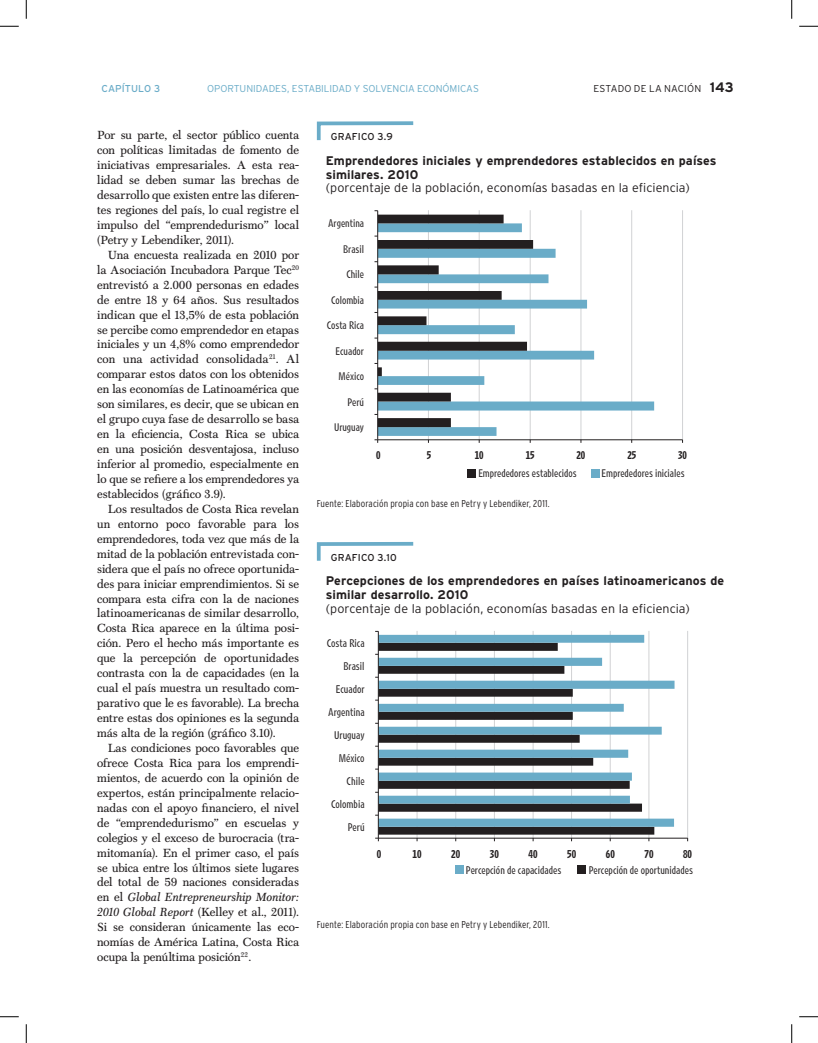
<style>
.page{position:relative;width:818px;height:1043px;background:#fff}
.page>*{position:absolute;margin:0;border:0;box-sizing:border-box;transform-origin:0 0}
.t1{font:700 12.5px/13.8px "Interstate";letter-spacing:.005em;color:#231f20}
.t2{font:300 12.5px "Interstate";letter-spacing:.005em;color:#231f20}
.t3{font:11.88px/15px "Scotch Text";color:#231f20;text-align:justify}
.t4{font:10.12px "Retina A05";color:#231f20}
.t5{font:10.12px "Retina A10";color:#231f20}
.t6{font:300 condensed 10px "Interstate";letter-spacing:.005em;color:#231f20}
.t7{font:10px "Retina A05";color:#231f20}
.t8{font:300 10px "Interstate";letter-spacing:-.01em;color:#6aacc8}
.t9{font:10px "Interstate";letter-spacing:.015em;color:#231f20}
.t10{font:300 10px "Interstate";letter-spacing:.015em;color:#231f20}
.t11{font:10px "Retina A10";color:#231f20}
.t12{font:10px "Interstate";letter-spacing:.01em;color:#6aacc8}
.s1{font-weight:700;font-size:13.75px}
.s2{font-style:italic}
</style>
<div class="page">
<svg style="left:316px;top:121px;width:98px;height:20px"></svg>
<hr style="left:428px;top:211px;width:1px;height:229px;background:#d1d2d4">
<hr style="left:479px;top:211px;width:1px;height:229px;background:#d1d2d4">
<hr style="left:530px;top:211px;width:1px;height:229px;background:#d1d2d4">
<hr style="left:580px;top:211px;width:1px;height:229px;background:#d1d2d4">
<hr style="left:631px;top:211px;width:1px;height:229px;background:#d1d2d4">
<hr style="left:682px;top:211px;width:1px;height:229px;background:#d1d2d4">
<svg style="left:378px;top:223px;width:276px;height:213px"></svg>
<hr style="left:377px;top:439px;width:305px;height:1px;background:#231f20">
<hr style="left:377px;top:211px;width:1px;height:229px;background:#231f20">
<svg style="left:374px;top:210px;width:159px;height:217px"></svg>
<div style="left:591px;top:469px;width:9px;height:9px;background:#6aacc8"></div>
<div style="left:467px;top:469px;width:9px;height:9px;background:#231f20"></div>
<svg style="left:316px;top:541px;width:98px;height:20px"></svg>
<hr style="left:416px;top:631px;width:1px;height:207px;background:#d1d2d4">
<hr style="left:455px;top:631px;width:1px;height:207px;background:#d1d2d4">
<hr style="left:494px;top:631px;width:1px;height:207px;background:#d1d2d4">
<hr style="left:532px;top:631px;width:1px;height:207px;background:#d1d2d4">
<hr style="left:571px;top:631px;width:1px;height:207px;background:#d1d2d4">
<hr style="left:610px;top:631px;width:1px;height:207px;background:#d1d2d4">
<hr style="left:648px;top:631px;width:1px;height:207px;background:#d1d2d4">
<hr style="left:687px;top:631px;width:1px;height:207px;background:#d1d2d4">
<svg style="left:379px;top:826px;width:275px;height:8px;background:#2e3134"></svg>
<svg style="left:379px;top:635px;width:295px;height:191px"></svg>
<hr style="left:378px;top:837px;width:309px;height:1px;background:#231f20">
<hr style="left:378px;top:631px;width:1px;height:207px;background:#231f20">
<svg style="left:375px;top:837px;width:4px;height:4px"></svg>
<div style="left:577px;top:865px;width:9px;height:9px;background:#231f20"></div>
<div style="left:455px;top:865px;width:9px;height:9px;background:#6aacc8"></div>
<svg style="left:0;top:25px;width:19px;height:2px"></svg>
<svg style="left:799px;top:25px;width:19px;height:2px"></svg>
<svg style="left:0;top:1016px;width:19px;height:1px"></svg>
<svg style="left:799px;top:1016px;width:19px;height:1px"></svg>
<svg style="left:25px;top:0;width:2px;height:19px"></svg>
<svg style="left:25px;top:1024px;width:2px;height:18px"></svg>
<svg style="left:791px;top:0;width:1px;height:19px"></svg>
<svg style="left:791px;top:1024px;width:1px;height:18px"></svg>
<p class="t12" style="left:101px;top:83px;width:60px">CAPÍTULO 3</p>
<p class="t8" style="left:207px;top:83px;width:273px">OPORTUNIDADES, ESTABILIDAD Y SOLVENCIA ECONÓMICAS</p>
<p class="t10" style="left:593px;top:83px;width:142px">ESTADO DE LA NACIÓN <span class="s1">143</span></p>
<p class="t3" style="left:97px;top:128px;width:203px">Por su parte, el sector público cuenta con políticas limitadas de fomento de iniciativas empresariales. A esta rea&shy;lidad se deben sumar las brechas de desarrollo que existen entre las diferen&shy;tes regiones del país, lo cual registre el impulso del “emprendedurismo” local (Petry y Lebendiker, 2011).</p>
<p class="t3" style="left:97px;top:247px;width:203px;text-indent:11px">Una encuesta realizada en 2010 por la Asociación Incubadora Parque Tec<sup>20 </sup>entrevistó a 2.000 personas en edades de entre 18 y 64 años. Sus resultados indican que el 13,5% de esta población se percibe como emprendedor en etapas iniciales y un 4,8% como emprendedor con una actividad consolidada<sup>21</sup>. Al comparar estos datos con los obtenidos en las economías de Latinoamérica que son similares, es decir, que se ubican en el grupo cuya fase de desarrollo se basa en la eficiencia, Costa Rica se ubica en una posición desventajosa, incluso inferior al promedio, especialmente en lo que se refiere a los emprendedores ya establecidos (gráfico 3.9).</p>
<p class="t3" style="left:97px;top:501px;width:203px;text-indent:11px">Los resultados de Costa Rica revelan un entorno poco favorable para los emprendedores, toda vez que más de la mitad de la población entrevistada con&shy;sidera que el país no ofrece oportunida&shy;des para iniciar emprendimientos. Si se compara esta cifra con la de naciones latinoamericanas de similar desarrollo, Costa Rica aparece en la última posi&shy;ción. Pero el hecho más importante es que la percepción de oportunidades contrasta con la de capacidades (en la cual el país muestra un resultado com&shy;parativo que le es favorable). La brecha entre estas dos opiniones es la segunda más alta de la región (gráfico 3.10).</p>
<p class="t3" style="left:97px;top:740px;width:203px;text-indent:11px">Las condiciones poco favorables que ofrece Costa Rica para los emprendi&shy;mientos, de acuerdo con la opinión de expertos, están principalmente relacio&shy;nadas con el apoyo financiero, el nivel de “emprendedurismo” en escuelas y colegios y el exceso de burocracia (tra&shy;mitomanía). En el primer caso, el país se ubica entre los últimos siete lugares del total de 59 naciones consideradas en el <span class="s2">Global Entrepreneurship Monitor:<br>2010 Global Report</span> (Kelley et al., 2011).<br>Si se consideran únicamente las eco&shy;nomías de América Latina, Costa Rica ocupa la penúltima posición<sup>22</sup>.</p>
<p class="t9" style="left:331px;top:131px;width:64px">GRAFICO 3.9</p>
<p class="t1" style="left:326px;top:153px;width:392px">Emprendedores iniciales y emprendedores establecidos en países similares. 2010</p>
<p class="t2" style="left:326px;top:181px;width:365px">(porcentaje de la población, economías basadas en la eficiencia)</p>
<p class="t7" style="left:328px;top:218px;width:37px">Argentina</p>
<p class="t7" style="left:343px;top:243px;width:22px">Brasil</p>
<p class="t7" style="left:346px;top:268px;width:19px">Chile</p>
<p class="t7" style="left:331px;top:294px;width:34px">Colombia</p>
<p class="t7" style="left:327px;top:319px;width:39px">Costa Rica</p>
<p class="t7" style="left:335px;top:345px;width:30px">Ecuador</p>
<p class="t7" style="left:338px;top:370px;width:27px">México</p>
<p class="t7" style="left:347px;top:396px;width:18px">Perú</p>
<p class="t7" style="left:334px;top:421px;width:31px">Uruguay</p>
<p class="t11" style="left:376px;top:449px;width:6px">0</p>
<p class="t11" style="left:427px;top:449px;width:6px">5</p>
<p class="t11" style="left:475px;top:449px;width:10px">10</p>
<p class="t11" style="left:525px;top:449px;width:10px">15</p>
<p class="t11" style="left:576px;top:449px;width:10px">20</p>
<p class="t11" style="left:627px;top:449px;width:10px">25</p>
<p class="t11" style="left:678px;top:449px;width:10px">30</p>
<p class="t7" style="left:478px;top:467px;width:100px">Emprededores establecidos</p>
<p class="t7" style="left:601px;top:467px;width:84px">Emprededores iniciales</p>
<p class="t6" style="left:317px;top:498px;width:234px">Fuente: Elaboración propia con base en Petry y Lebendiker, 2011.</p>
<p class="t9" style="left:331px;top:552px;width:68px">GRAFICO 3.10</p>
<p class="t1" style="left:326px;top:574px;width:400px">Percepciones de los emprendedores en países latinoamericanos de similar desarrollo. 2010</p>
<p class="t2" style="left:326px;top:601px;width:365px">(porcentaje de la población, economías basadas en la eficiencia)</p>
<p class="t4" style="left:327px;top:637px;width:39px">Costa Rica</p>
<p class="t4" style="left:343px;top:660px;width:23px">Brasil</p>
<p class="t4" style="left:336px;top:683px;width:30px">Ecuador</p>
<p class="t4" style="left:328px;top:706px;width:38px">Argentina</p>
<p class="t4" style="left:334px;top:729px;width:32px">Uruguay</p>
<p class="t4" style="left:339px;top:752px;width:27px">México</p>
<p class="t4" style="left:346px;top:775px;width:19px">Chile</p>
<p class="t4" style="left:331px;top:798px;width:35px">Colombia</p>
<p class="t4" style="left:348px;top:820px;width:18px">Perú</p>
<p class="t5" style="left:377px;top:847px;width:6px">0</p>
<p class="t5" style="left:412px;top:847px;width:10px">10</p>
<p class="t5" style="left:451px;top:847px;width:10px">20</p>
<p class="t5" style="left:490px;top:847px;width:10px">30</p>
<p class="t5" style="left:528px;top:847px;width:10px">40</p>
<p class="t5" style="left:567px;top:847px;width:10px">50</p>
<p class="t5" style="left:606px;top:847px;width:10px">60</p>
<p class="t5" style="left:644px;top:847px;width:10px">70</p>
<p class="t5" style="left:683px;top:847px;width:10px">80</p>
<p class="t4" style="left:466px;top:863px;width:97px">Percepción de capacidades</p>
<p class="t4" style="left:588px;top:863px;width:106px">Percepción de oportunidades</p>
<p class="t6" style="left:317px;top:919px;width:234px">Fuente: Elaboración propia con base en Petry y Lebendiker, 2011.</p>
</div>
